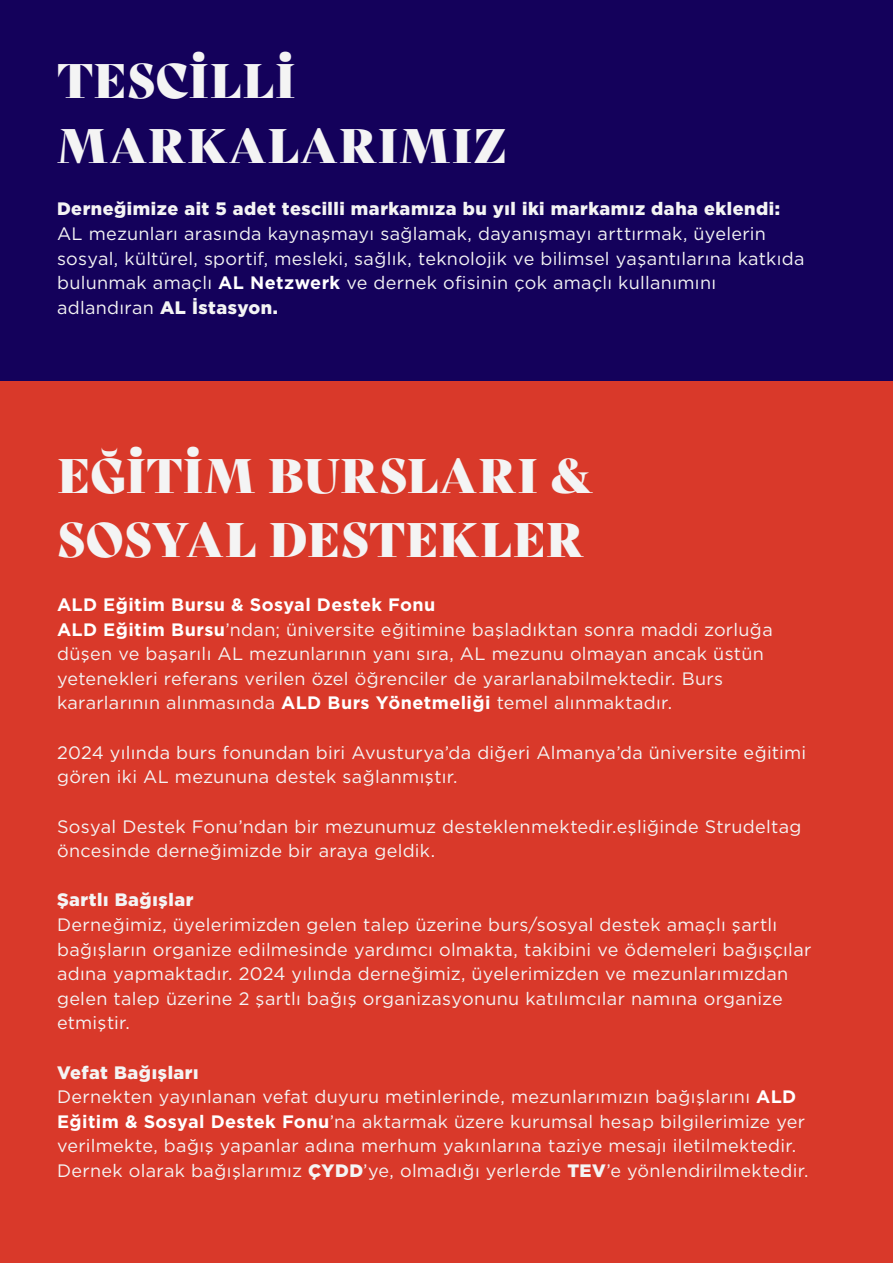
<style>
.page{position:relative;width:893px;height:1263px;background:#fff}
.page>*{position:absolute;margin:0;border:0;box-sizing:border-box;transform-origin:0 0}
.t1{font:47.1px/64.5px "Bely Display";letter-spacing:.015em;color:#f4f4f4}
.t2{font:18px/24.6px "Gotham";letter-spacing:.015em;color:#f4f4f4}
.t3{font:900 18px "Gotham";letter-spacing:.03em;color:#f4f4f4}
.t4{font:18px "Gotham Bold Tr";letter-spacing:.02em;color:#fff}
.s1{font-family:"Gotham Bold Tr";color:#fff}
.s2{font-weight:900}
</style>
<div class="page">
<div style="left:0;top:0;width:893px;height:383px;background:#14015b"></div>
<div style="left:0;top:381px;width:893px;height:882px;background:#d9392a"></div>
<h1 class="t1" style="left:57px;top:45px;width:452px">TESCİLLİ<br>MARKALARIMIZ</h1>
<p class="t3" style="left:57px;top:197px;width:724px">Derneğimize ait 5 adet tescilli markamıza bu yıl iki markamız daha eklendi:</p>
<p class="t2" style="left:57px;top:221px;width:749px">AL mezunları arasında kaynaşmayı sağlamak, dayanışmayı arttırmak, üyelerin sosyal, kültürel, sportif, mesleki, sağlık, teknolojik ve bilimsel yaşantılarına katkıda bulunmak amaçlı <span class="s1">AL Netzwerk</span> ve dernek ofisinin çok amaçlı kullanımını adlandıran <span class="s2">AL İstasyon.</span></p>
<h1 class="t1" style="left:57px;top:439px;width:538px">EĞİTİM BURSLARI &amp;<br>SOSYAL DESTEKLER</h1>
<p class="t4" style="left:57px;top:594px;width:380px">ALD Eğitim Bursu &amp; Sosyal Destek Fonu</p>
<p class="t2" style="left:57px;top:617px;width:717px"><span class="s1">ALD Eğitim Bursu</span>’ndan; üniversite eğitimine başladıktan sonra maddi zorluğa düşen ve başarılı AL mezunlarının yanı sıra, AL mezunu olmayan ancak üstün yetenekleri referans verilen özel öğrenciler de yararlanabilmektedir. Burs kararlarının alınmasında <span class="s1">ALD Burs Yönetmeliği</span> temel alınmaktadır.</p>
<p class="t2" style="left:57px;top:740px;width:751px">2024 yılında burs fonundan biri Avusturya’da diğeri Almanya’da üniversite eğitimi gören iki AL mezununa destek sağlanmıştır.</p>
<p class="t2" style="left:57px;top:813px;width:746px">Sosyal Destek Fonu’ndan bir mezunumuz desteklenmektedir.eşliğinde Strudeltag öncesinde derneğimizde bir araya geldik.</p>
<p class="t3" style="left:57px;top:887px;width:138px">Şartlı Bağışlar</p>
<p class="t2" style="left:57px;top:912px;width:756px">Derneğimiz, üyelerimizden gelen talep üzerine burs/sosyal destek amaçlı şartlı bağışların organize edilmesinde yardımcı olmakta, takibini ve ödemeleri bağışçılar adına yapmaktadır. 2024 yılında derneğimiz, üyelerimizden ve mezunlarımızdan gelen talep üzerine 2 şartlı bağış organizasyonunu katılımcılar namına organize etmiştir.</p>
<p class="t2" style="left:57px;top:1059px;width:753px"><span class="s2">Vefat Bağışları<br></span>Dernekten yayınlanan vefat duyuru metinlerinde, mezunlarımızın bağışlarını <span class="s1">ALD Eğitim &amp; Sosyal Destek Fonu</span>’na aktarmak üzere kurumsal hesap bilgilerimize yer verilmekte, bağış yapanlar adına merhum yakınlarına taziye mesajı iletilmektedir.<br>Dernek olarak bağışlarımız <span class="s2">ÇYDD</span>’ye, olmadığı yerlerde <span class="s2">TEV</span>’e yönlendirilmektedir.</p>
</div>
